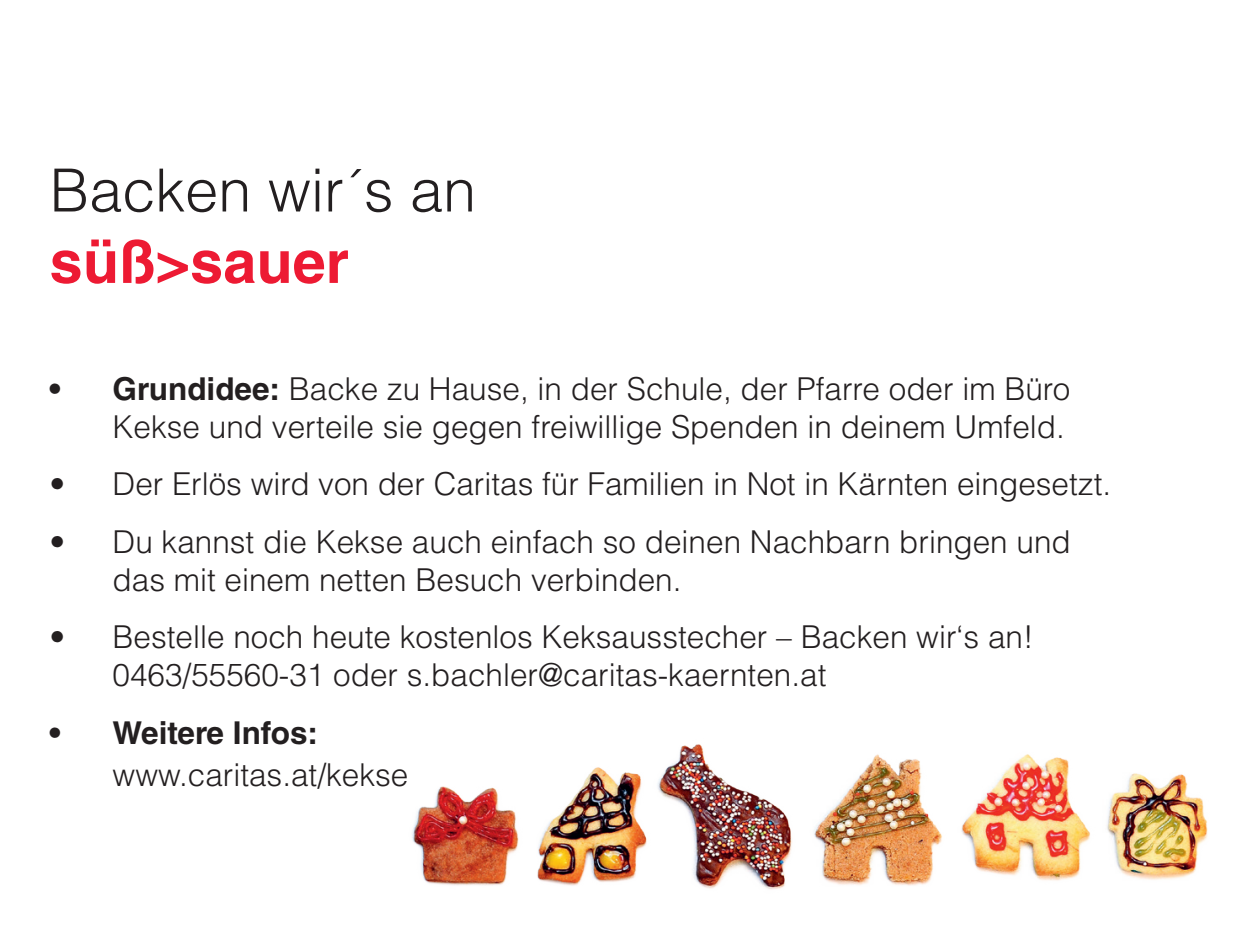
<style>
.page{position:relative;width:1260px;height:943px;background:#fff}
.page>*{position:absolute;margin:0;border:0;box-sizing:border-box;transform-origin:0 0}
.t1{font:300 59.5px "Helvetica LT Std";color:#231f20}
.t2{font:700 59.5px "Helvetica LT Std";color:#ed1a33}
.t3{font:300 31.5px/37.8px "Helvetica LT Std";color:#231f20}
.t4{font:700 31.5px "Helvetica LT Std";color:#231f20}
.s1{font-weight:700}
</style>
<div class="page">
<img style="left:412px;top:744px;width:796px;height:146px">
<h1 class="t1" style="left:50px;top:153px;width:428px">Backen wir´s an</h1>
<h1 class="t2" style="left:50px;top:226px;width:301px">süß&gt;sauer</h1>
<p class="t3" style="left:50px;top:369px;width:1022px;text-align:right"><span class="s1">• Grundidee:</span> Backe zu Hause, in der Schule, der Pfarre oder im Büro<br>Kekse und verteile sie gegen freiwillige Spenden in deinem Umfeld.</p>
<p class="t3" style="left:50px;top:465px;width:1063px">• Der Erlös wird von der Caritas für Familien in Not in Kärnten eingesetzt.</p>
<p class="t3" style="left:113px;top:522px;width:960px;text-indent:-63px">• Du kannst die Kekse auch einfach so deinen Nachbarn bringen und das mit einem netten Besuch verbinden.</p>
<p class="t3" style="left:113px;top:618px;width:922px;text-indent:-63px">• Bestelle noch heute kostenlos Keksausstecher – Backen wir‘s an!<br>0463/55560-31 oder s.bachler@caritas-kaernten.at</p>
<p class="t4" style="left:50px;top:713px;width:270px">• Weitere Infos:</p>
<p class="t3" style="left:113px;top:755px;width:297px">www.caritas.at/kekse</p>
</div>
